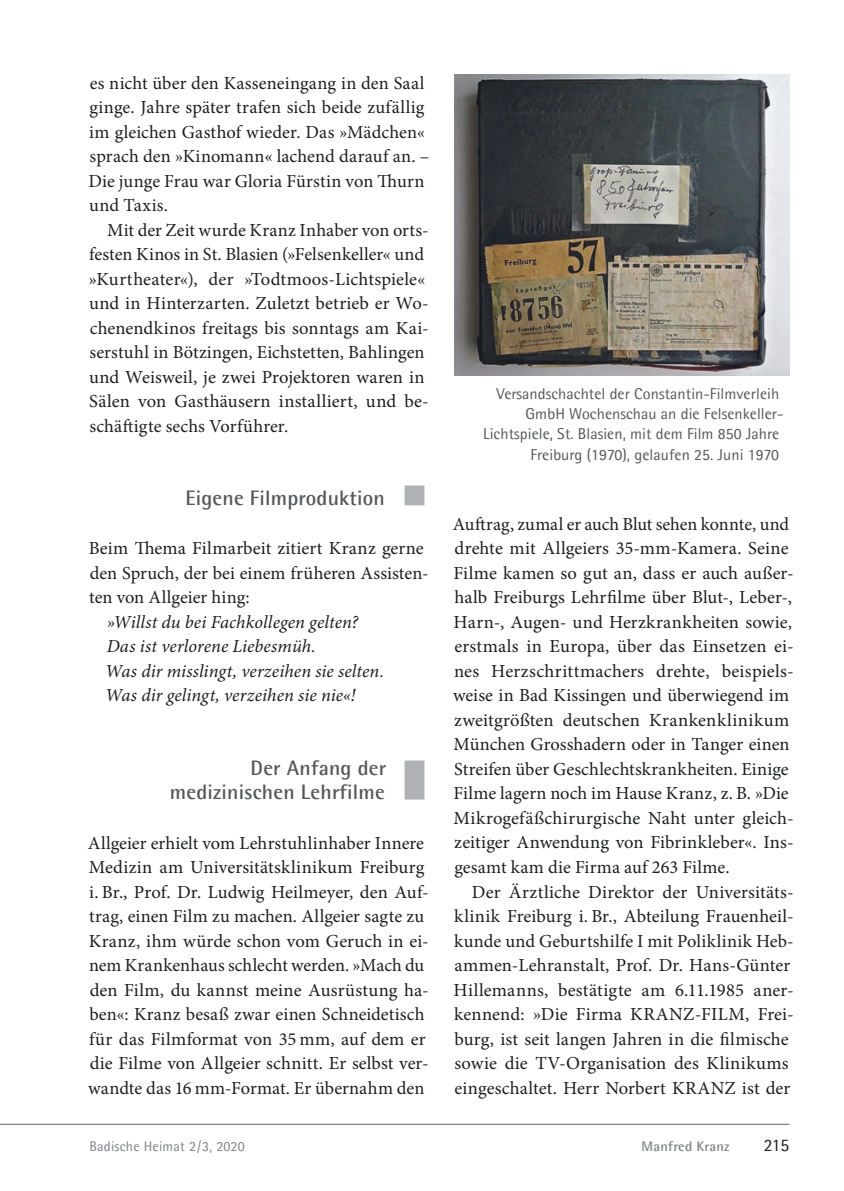
<style>
.page{position:relative;width:844px;height:1191px;background:#fff}
.page>*{position:absolute;margin:0;border:0;box-sizing:border-box;transform-origin:0 0}
.t1{font:700 21px/24.5px "Agfa Rotis Semisans";letter-spacing:.01em;color:#57585a;text-align:right}
.t2{font:18.38px/24.5px "Minion Pro";letter-spacing:.005em;color:#1d1e1f}
.t3{font:italic 18.38px "Minion Pro";color:#1d1e1f}
.t4{font:17.5px "Agfa Rotis Semisans";color:#1d1e1f}
.t5{font:15.75px/20.1px "Agfa Rotis Semisans";letter-spacing:.005em;color:#57585a;text-align:right}
.t6{font:14px "Agfa Rotis Semisans";letter-spacing:.015em;color:#808285}
.t7{font:700 14px "Agfa Rotis Semisans";letter-spacing:.015em;color:#808285}
</style>
<div class="page">
<hr style="left:0;top:1124px;width:789px;height:1px;background:#636366">
<div style="left:404px;top:485px;width:20px;height:20px;background:#b0b1b5"></div>
<div style="left:404px;top:760px;width:20px;height:39px;background:#b0b1b5"></div>
<img style="left:454px;top:74px;width:335px;height:302px">
<p class="t2" style="left:90px;top:72px;width:336px">es nicht über den Kasseneingang in den Saal</p>
<p class="t2" style="left:89px;top:97px;width:336px">ginge. Jahre später trafen sich beide zufällig</p>
<p class="t2" style="left:89px;top:121px;width:337px">im gleichen Gasthof wieder. Das »Mädchen«</p>
<p class="t2" style="left:90px;top:145px;width:341px">sprach den »Kinomann« lachend darauf an. –</p>
<p class="t2" style="left:89px;top:170px;width:337px">Die junge Frau war Gloria Fürstin von Thurn</p>
<p class="t2" style="left:89px;top:194px;width:80px">und Taxis.</p>
<p class="t2" style="left:107px;top:219px;width:323px">Mit der Zeit wurde Kranz Inhaber von orts-</p>
<p class="t2" style="left:89px;top:243px;width:336px">festen Kinos in St. Blasien (»Felsenkeller« und</p>
<p class="t2" style="left:89px;top:268px;width:338px">»Kurtheater«), der »Todtmoos-Lichtspiele«</p>
<p class="t2" style="left:89px;top:293px;width:341px">und in Hinterzarten. Zuletzt betrieb er Wo-</p>
<p class="t2" style="left:90px;top:317px;width:340px">chenendkinos freitags bis sonntags am Kai-</p>
<p class="t2" style="left:90px;top:342px;width:336px">serstuhl in Bötzingen, Eichstetten, Bahlingen</p>
<p class="t2" style="left:89px;top:366px;width:337px">und Weisweil, je zwei Projektoren waren in</p>
<p class="t2" style="left:89px;top:391px;width:341px">Sälen von Gasthäusern installiert, und be-</p>
<p class="t2" style="left:90px;top:415px;width:200px">schäftigte sechs Vorführer.</p>
<p class="t1" style="left:185px;top:485px;width:201px">Eigene Filmproduktion</p>
<p class="t2" style="left:89px;top:538px;width:336px">Beim Thema Filmarbeit zitiert Kranz gerne</p>
<p class="t2" style="left:90px;top:562px;width:340px">den Spruch, der bei einem früheren Assisten-</p>
<p class="t2" style="left:89px;top:587px;width:162px">ten von Allgeier hing:</p>
<p class="t3" style="left:107px;top:614px;width:253px">»Willst du bei Fachkollegen gelten?</p>
<p class="t3" style="left:107px;top:639px;width:210px">Das ist verlorene Liebesmüh.</p>
<p class="t3" style="left:105px;top:663px;width:280px">Was dir misslingt, verzeihen sie selten.</p>
<p class="t3" style="left:105px;top:688px;width:252px">Was dir gelingt, verzeihen sie nie«!</p>
<p class="t1" style="left:170px;top:755px;width:218px">Der Anfang der medizinischen Lehrfilme</p>
<p class="t2" style="left:88px;top:832px;width:342px">Allgeier erhielt vom Lehrstuhlinhaber Innere Medizin am Universitätsklinikum Freiburg i. Br., Prof. Dr. Ludwig Heilmeyer, den Auf&shy;trag, einen Film zu machen. Allgeier sagte zu Kranz, ihm würde schon vom Geruch in ei&shy;nem Krankenhaus schlecht werden. »Mach du den Film, du kannst meine Ausrüstung ha&shy;ben«: Kranz besaß zwar einen Schneidetisch für das Filmformat von 35 mm, auf dem er die Filme von Allgeier schnitt. Er selbst ver&shy;wandte das 16 mm-Format. Er übernahm den</p>
<p class="t5" style="left:483px;top:384px;width:302px">Versandschachtel der Constantin-Filmverleih GmbH Wochenschau an die Felsenkeller-Lichtspiele, St. Blasien, mit dem Film 850 Jahre Freiburg (1970), gelaufen 25. Juni 1970</p>
<p class="t2" style="left:452px;top:513px;width:338px">Auftrag, zumal er auch Blut sehen konnte, und</p>
<p class="t2" style="left:454px;top:538px;width:335px">drehte mit Allgeiers 35-mm-Kamera. Seine</p>
<p class="t2" style="left:453px;top:562px;width:341px">Filme kamen so gut an, dass er auch außer-</p>
<p class="t2" style="left:454px;top:587px;width:339px">halb Freiburgs Lehrfilme über Blut-, Leber-,</p>
<p class="t2" style="left:453px;top:611px;width:340px">Harn-, Augen- und Herzkrankheiten sowie,</p>
<p class="t2" style="left:454px;top:635px;width:340px">erstmals in Europa, über das Einsetzen ei-</p>
<p class="t2" style="left:454px;top:660px;width:341px">nes Herzschrittmachers drehte, beispiels-</p>
<p class="t2" style="left:453px;top:685px;width:337px">weise in Bad Kissingen und überwiegend im</p>
<p class="t2" style="left:454px;top:709px;width:336px">zweitgrößten deutschen Krankenklinikum</p>
<p class="t2" style="left:453px;top:734px;width:337px">München Grosshadern oder in Tanger einen</p>
<p class="t2" style="left:454px;top:758px;width:336px">Streifen über Geschlechtskrankheiten. Einige</p>
<p class="t2" style="left:453px;top:783px;width:336px">Filme lagern noch im Hause Kranz, z. B. »Die</p>
<p class="t2" style="left:453px;top:807px;width:341px">Mikrogefäßchirurgische Naht unter gleich-</p>
<p class="t2" style="left:454px;top:832px;width:341px">zeitiger Anwendung von Fibrinkleber«. Ins-</p>
<p class="t2" style="left:454px;top:856px;width:276px">gesamt kam die Firma auf 263 Filme.</p>
<p class="t2" style="left:472px;top:881px;width:323px">Der Ärztliche Direktor der Universitäts-</p>
<p class="t2" style="left:454px;top:905px;width:341px">klinik Freiburg i. Br., Abteilung Frauenheil-</p>
<p class="t2" style="left:454px;top:930px;width:341px">kunde und Geburtshilfe I mit Poliklinik Heb-</p>
<p class="t2" style="left:454px;top:954px;width:337px">ammen-Lehranstalt, Prof. Dr. Hans-Günter</p>
<p class="t2" style="left:453px;top:979px;width:341px">Hillemanns, bestätigte am 6.11.1985 aner-</p>
<p class="t2" style="left:454px;top:1003px;width:341px">kennend: »Die Firma KRANZ-FILM, Frei-</p>
<p class="t2" style="left:454px;top:1027px;width:336px">burg, ist seit langen Jahren in die filmische</p>
<p class="t2" style="left:454px;top:1052px;width:335px">sowie die TV-Organisation des Klinikums</p>
<p class="t2" style="left:454px;top:1076px;width:337px">eingeschaltet. Herr Norbert KRANZ ist der</p>
<p class="t6" style="left:89px;top:1137px;width:157px">Badische Heimat 2 / 3, 2020</p>
<p class="t7" style="left:641px;top:1137px;width:89px">Manfred Kranz</p>
<p class="t4" style="left:763px;top:1134px;width:27px">215</p>
</div>
